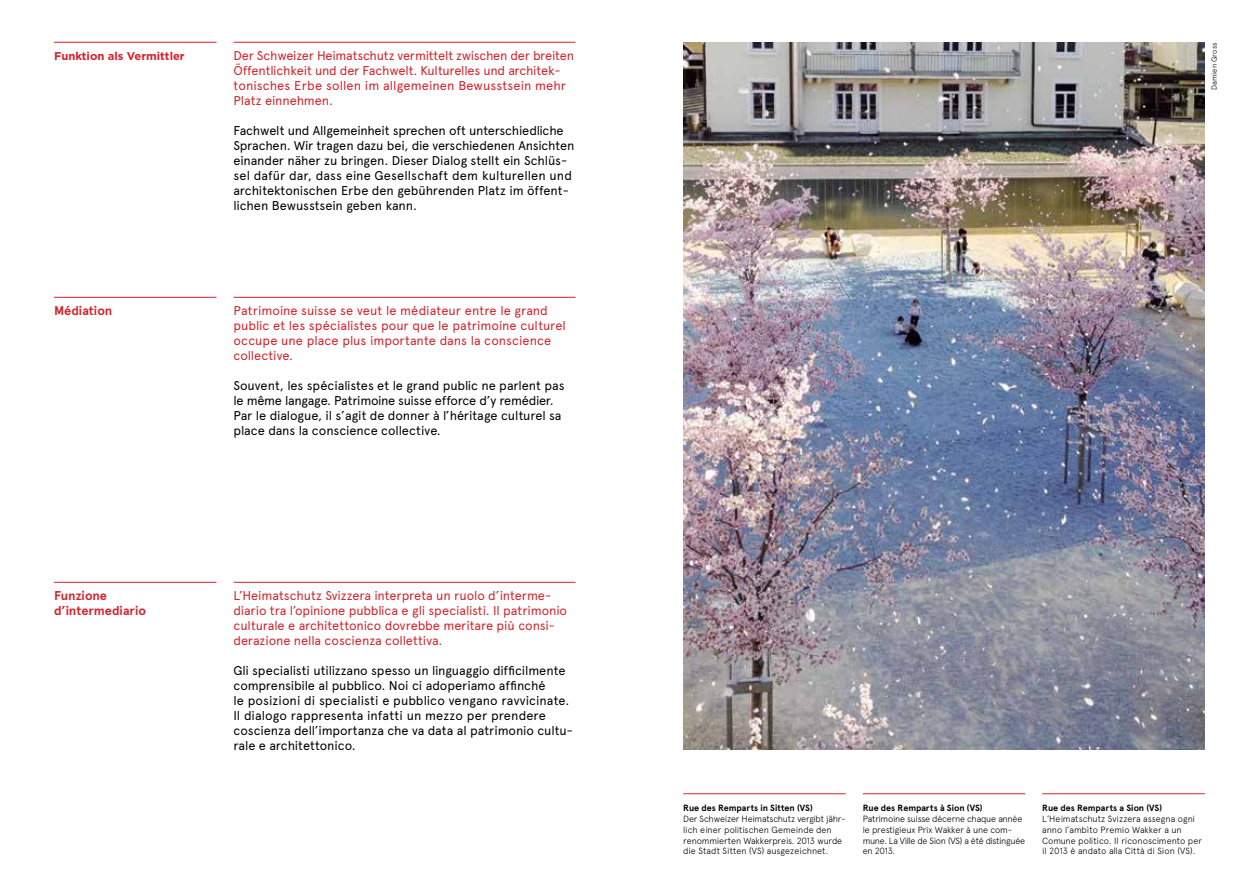
<style>
.page{position:relative;width:1259px;height:893px;background:#fff}
.page>*{position:absolute;margin:0;border:0;box-sizing:border-box;transform-origin:0 0}
.t1{font:12.75px/15px "Apercu";letter-spacing:-.005em;color:#000}
.t2{font:12.75px/15px "Apercu";letter-spacing:-.005em;color:#d2232a}
.t3{font:700 12.75px/15px "Apercu";color:#d2232a}
.t4{font:700 11.25px "Gotham";color:#d2232a}
.t5{font:300 9px/10.8px "Apercu";letter-spacing:-.01em;color:#000}
.t6{font:700 9px "Apercu";letter-spacing:-.005em;color:#000}
.t7{font:300 7.5px "Apercu";letter-spacing:.005em;color:#000}
</style>
<div class="page">
<hr style="left:233px;top:42px;width:342px;height:1px;background:#d2232a">
<hr style="left:54px;top:42px;width:162px;height:1px;background:#d2232a">
<hr style="left:233px;top:297px;width:342px;height:1px;background:#d2232a">
<hr style="left:54px;top:297px;width:162px;height:1px;background:#d2232a">
<hr style="left:233px;top:582px;width:342px;height:1px;background:#d2232a">
<hr style="left:54px;top:582px;width:162px;height:1px;background:#d2232a">
<hr style="left:683px;top:793px;width:163px;height:1px;background:#d2232a">
<hr style="left:863px;top:793px;width:162px;height:1px;background:#d2232a">
<hr style="left:1042px;top:793px;width:162px;height:1px;background:#d2232a">
<img style="left:683px;top:43px;width:521px;height:707px">
<p class="t4" style="left:54px;top:49px;width:132px">Funktion als Vermittler</p>
<p class="t2" style="left:233px;top:48px;width:342px">Der Schweizer Heimatschutz vermittelt zwischen der breiten Öffentlichkeit und der Fachwelt. Kulturelles und architek&shy;tonisches Erbe sollen im allgemeinen Bewusstsein mehr Platz einnehmen.</p>
<p class="t1" style="left:233px;top:123px;width:342px">Fachwelt und Allgemeinheit sprechen oft unterschiedliche Sprachen. Wir tragen dazu bei, die verschiedenen Ansichten einander näher zu bringen. Dieser Dialog stellt ein Schlüs&shy;sel dafür dar, dass eine Gesellschaft dem kulturellen und architektonischen Erbe den gebührenden Platz im öffent&shy;lichen Bewusstsein geben kann.</p>
<p class="t7" style="left:1209px;top:90px;width:49px;rotate:-90deg">Damien Gross</p>
<p class="t3" style="left:54px;top:303px;width:60px">Médiation</p>
<p class="t2" style="left:233px;top:303px;width:334px">Patrimoine suisse se veut le médiateur entre le grand public et les spécialistes pour que le patrimoine culturel occupe une place plus importante dans la conscience collective.</p>
<p class="t1" style="left:233px;top:378px;width:333px">Souvent, les spécialistes et le grand public ne parlent pas le même langage. Patrimoine suisse efforce d’y remédier.<br>Par le dialogue, il s’agit de donner à l’héritage culturel sa place dans la conscience collective.</p>
<p class="t3" style="left:54px;top:588px;width:94px">Funzione d’intermediario</p>
<p class="t2" style="left:233px;top:588px;width:335px">L’Heimatschutz Svizzera interpreta un ruolo d’interme&shy;diario tra l’opinione pubblica e gli specialisti. Il patrimonio culturale e architettonico dovrebbe meritare più consi&shy;derazione nella coscienza collettiva.</p>
<p class="t1" style="left:233px;top:663px;width:341px">Gli specialisti utilizzano spesso un linguaggio difficilmente comprensibile al pubblico. Noi ci adoperiamo affinché<br>le posizioni di specialisti e pubblico vengano ravvicinate.<br>Il dialogo rappresenta infatti un mezzo per prendere coscienza dell’importanza che va data al patrimonio cultu&shy;rale e architettonico.</p>
<p class="t6" style="left:683px;top:803px;width:131px">Rue des Remparts in Sitten (VS)</p>
<p class="t5" style="left:683px;top:813px;width:164px">Der Schweizer Heimatschutz vergibt jähr&shy;lich einer politischen Gemeinde den renommierten Wakkerpreis. 2013 wurde die Stadt Sitten (VS) ausgezeichnet.</p>
<p class="t6" style="left:863px;top:803px;width:121px">Rue des Remparts à Sion (VS)</p>
<p class="t5" style="left:863px;top:813px;width:164px">Patrimoine suisse décerne chaque année le prestigieux Prix Wakker à une com&shy;mune. La Ville de Sion (VS) a été distinguée en 2013.</p>
<p class="t6" style="left:1042px;top:803px;width:121px">Rue des Remparts a Sion (VS)</p>
<p class="t5" style="left:1042px;top:813px;width:161px">L’Heimatschutz Svizzera assegna ogni anno l’ambìto Premio Wakker a un Comune politico. Il riconoscimento per il 2013 è andato alla Città di Sion (VS).</p>
</div>
